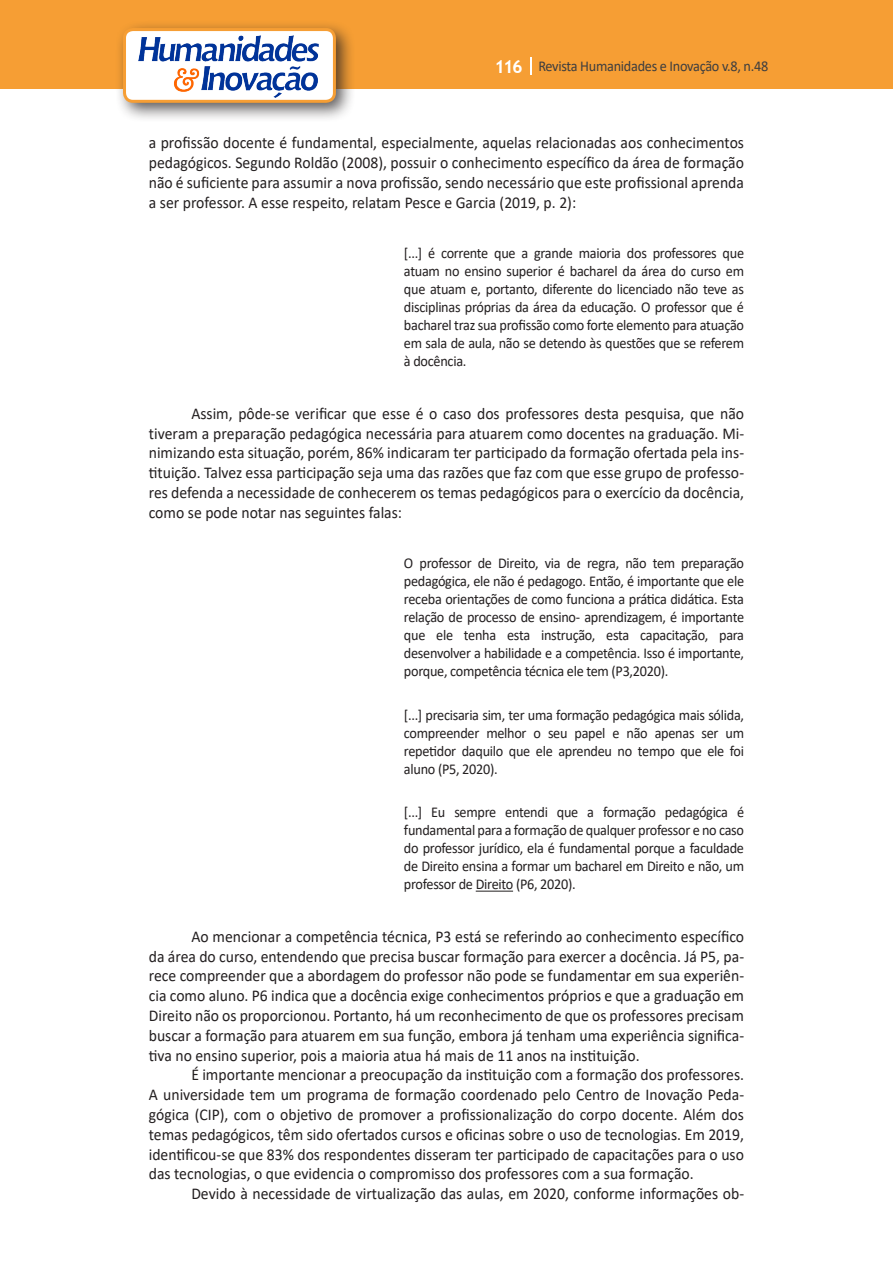
<style>
.page{position:relative;width:893px;height:1263px;background:#fff}
.page>*{position:absolute;margin:0;border:0;box-sizing:border-box;transform-origin:0 0}
.Texto{font:16.5px/19.8px "Calibri";color:#231f20;text-align:justify;scale:.95 1}
.citacao{font:15px/18px "Calibri";letter-spacing:-.02em;color:#231f20;text-align:justify;scale:.95 1}
.t1{font:15px "Calibri";letter-spacing:-.02em;color:#3e3e3f;scale:.95 1}
.s1{font-family:"Trebuchet MS";font-weight:700;font-size:18px;color:#fff}
</style>
<div class="page">
<div style="left:0;top:0;width:893px;height:88px;background:#f69e34"></div>
<svg style="left:530px;top:57px;width:2px;height:18px"></svg>
<div style="left:115px;top:20px;width:241px;height:103px;background:#231f20;opacity:.75"></div>
<div style="left:125px;top:30px;width:209px;height:71px;background:#fff;border-radius:9px"></div>
<img style="left:138px;top:35px;width:181px;height:62px">
<div style="left:123px;top:28px;width:213px;height:75px;border:3px solid #f69e34;border-radius:9px"></div>
<hr style="left:476px;top:891px;width:37px;height:1px;background:#231f20">
<p class="t1" style="left:495px;top:56px;width:290px"><span class="s1">116</span> Revista Humanidades e Inovação v.8, n.48</p>
<p class="Texto" style="left:149px;top:133px;width:628px">a profissão docente é fundamental, especialmente, aquelas relacionadas aos conhecimentos pedagógicos. Segundo Roldão (2008), possuir o conhecimento específico da área de formação não é suficiente para assumir a nova profissão, sendo necessário que este profissional aprenda a ser professor. A esse respeito, relatam Pesce e Garcia (2019, p. 2):</p>
<p class="citacao" style="left:404px;top:244px;width:360px">[...] é corrente que a grande maioria dos professores que atuam no ensino superior é bacharel da área do curso em que atuam e, portanto, diferente do licenciado não teve as disciplinas próprias da área da educação. O professor que é bacharel traz sua profissão como forte elemento para atuação em sala de aula, não se detendo às questões que se referem à docência.</p>
<p class="Texto" style="left:149px;top:403px;width:628px;text-indent:43px">Assim, pôde-se verificar que esse é o caso dos professores desta pesquisa, que não tiveram a preparação pedagógica necessária para atuarem como docentes na graduação. Mi&shy;nimizando esta situação, porém, 86% indicaram ter participado da formação ofertada pela ins&shy;tituição. Talvez essa participação seja uma das razões que faz com que esse grupo de professo&shy;res defenda a necessidade de conhecerem os temas pedagógicos para o exercício da docência, como se pode notar nas seguintes falas:</p>
<p class="citacao" style="left:404px;top:554px;width:360px">O professor de Direito, via de regra, não tem preparação pedagógica, ele não é pedagogo. Então, é importante que ele receba orientações de como funciona a prática didática. Esta relação de processo de ensino- aprendizagem, é importante que ele tenha esta instrução, esta capacitação, para desenvolver a habilidade e a competência. Isso é importante, porque, competência técnica ele tem (P3,2020).</p>
<p class="citacao" style="left:404px;top:705px;width:360px">[...] precisaria sim, ter uma formação pedagógica mais sólida, compreender melhor o seu papel e não apenas ser um repetidor daquilo que ele aprendeu no tempo que ele foi aluno (P5, 2020).</p>
<p class="citacao" style="left:404px;top:803px;width:360px">[...] Eu sempre entendi que a formação pedagógica é fundamental para a formação de qualquer professor e no caso do professor jurídico, ela é fundamental porque a faculdade de Direito ensina a formar um bacharel em Direito e não, um professor de Direito (P6, 2020).</p>
<p class="Texto" style="left:149px;top:926px;width:628px;text-indent:43px">Ao mencionar a competência técnica, P3 está se referindo ao conhecimento específico da área do curso, entendendo que precisa buscar formação para exercer a docência. Já P5, pa&shy;rece compreender que a abordagem do professor não pode se fundamentar em sua experiên&shy;cia como aluno. P6 indica que a docência exige conhecimentos próprios e que a graduação em Direito não os proporcionou. Portanto, há um reconhecimento de que os professores precisam buscar a formação para atuarem em sua função, embora já tenham uma experiência significa&shy;tiva no ensino superior, pois a maioria atua há mais de 11 anos na instituição.</p>
<p class="Texto" style="left:149px;top:1064px;width:628px;text-indent:43px">É importante mencionar a preocupação da instituição com a formação dos professores.<br>A universidade tem um programa de formação coordenado pelo Centro de Inovação Peda&shy;gógica (CIP), com o objetivo de promover a profissionalização do corpo docente. Além dos temas pedagógicos, têm sido ofertados cursos e oficinas sobre o uso de tecnologias. Em 2019, identificou-se que 83% dos respondentes disseram ter participado de capacitações para o uso das tecnologias, o que evidencia o compromisso dos professores com a sua formação.</p>
<p class="Texto" style="left:191px;top:1183px;width:583px">Devido à necessidade de virtualização das aulas, em 2020, conforme informações ob-</p>
</div>
